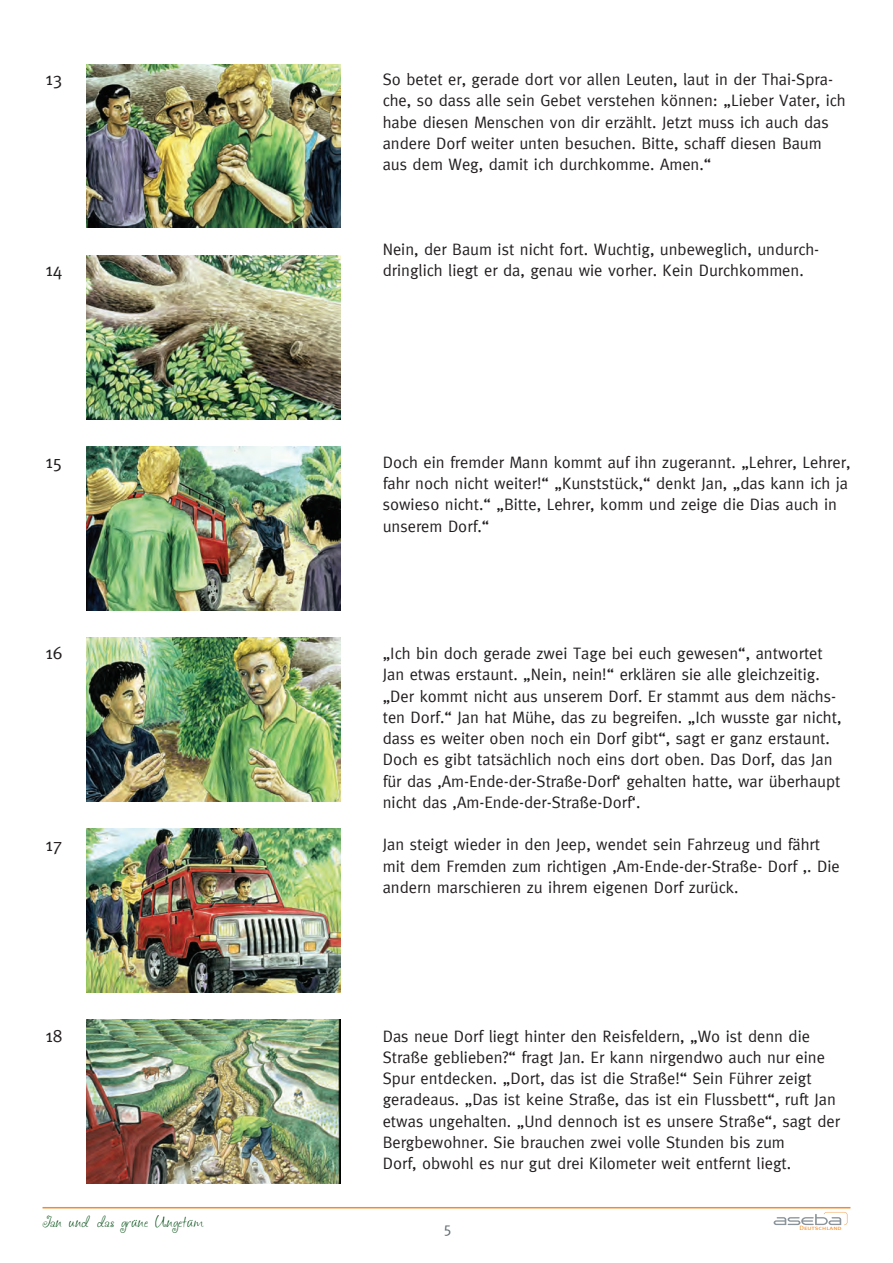
<style>
.page{position:relative;width:893px;height:1263px;background:#fff}
.page>*{position:absolute;margin:0;border:0;box-sizing:border-box;transform-origin:0 0}
.t1{font:18px "Meta";color:#231f20}
.t2{font:16.5px/21.3px "Meta";color:#231f20}
.t3{font:15px "Meta";color:#606a70}
.t4{font:12px "aka Frivolity";color:#004c13}
.t5{font:6.15px "Meta Caps";color:#f68b1f;scale:1.2 1}
</style>
<div class="page">
<svg style="left:774px;top:1212px;width:73px;height:13px"></svg>
<hr style="left:43px;top:1207px;width:807px;height:1px;background:#f68b1f">
<img style="left:87px;top:64px;width:253px;height:164px">
<img style="left:87px;top:256px;width:253px;height:163px">
<img style="left:87px;top:447px;width:253px;height:163px">
<img style="left:87px;top:638px;width:253px;height:163px">
<img style="left:87px;top:829px;width:253px;height:163px">
<img style="left:87px;top:1020px;width:253px;height:163px">
<p class="t1" style="left:45px;top:68px;width:18px">13</p>
<p class="t1" style="left:45px;top:260px;width:18px">14</p>
<p class="t1" style="left:45px;top:451px;width:18px">15</p>
<p class="t1" style="left:45px;top:642px;width:18px">16</p>
<p class="t1" style="left:45px;top:834px;width:18px">17</p>
<p class="t1" style="left:45px;top:1025px;width:18px">18</p>
<p class="t2" style="left:383px;top:68px;width:465px">So betet er, gerade dort vor allen Leuten, laut in der Thai-Spra&shy;che, so dass alle sein Gebet verstehen können: „Lieber Vater, ich habe diesen Menschen von dir erzählt. Jetzt muss ich auch das andere Dorf weiter unten besuchen. Bitte, schaff diesen Baum aus dem Weg, damit ich durchkomme. Amen.“</p>
<p class="t2" style="left:383px;top:239px;width:438px">Nein, der Baum ist nicht fort. Wuchtig, unbeweglich, undurch&shy;dringlich liegt er da, genau wie vorher. Kein Durchkommen.</p>
<p class="t2" style="left:383px;top:451px;width:469px">Doch ein fremder Mann kommt auf ihn zugerannt. „Lehrer, Lehrer, fahr noch nicht weiter!“ „Kunststück,“ denkt Jan, „das kann ich ja sowieso nicht.“ „Bitte, Lehrer, komm und zeige die Dias auch in unserem Dorf.“</p>
<p class="t2" style="left:383px;top:642px;width:460px">„Ich bin doch gerade zwei Tage bei euch gewesen“, antwortet Jan etwas erstaunt. „Nein, nein!“ erklären sie alle gleichzeitig. „Der kommt nicht aus unserem Dorf. Er stammt aus dem nächs&shy;ten Dorf.“ Jan hat Mühe, das zu begreifen. „Ich wusste gar nicht, dass es weiter oben noch ein Dorf gibt“, sagt er ganz erstaunt.<br>Doch es gibt tatsächlich noch eins dort oben. Das Dorf, das Jan für das ‚Am-Ende-der-Straße-Dorf‘ gehalten hatte, war überhaupt nicht das ‚Am-Ende-der-Straße-Dorf‘.</p>
<p class="t2" style="left:383px;top:834px;width:459px">Jan steigt wieder in den Jeep, wendet sein Fahrzeug und fährt mit dem Fremden zum richtigen ‚Am-Ende-der-Straße- Dorf ‚. Die andern marschieren zu ihrem eigenen Dorf zurück.</p>
<p class="t2" style="left:383px;top:1025px;width:459px">Das neue Dorf liegt hinter den Reisfeldern, „Wo ist denn die Straße geblieben?“ fragt Jan. Er kann nirgendwo auch nur eine Spur entdecken. „Dort, das ist die Straße!“ Sein Führer zeigt geradeaus. „Das ist keine Straße, das ist ein Flussbett“, ruft Jan etwas ungehalten. „Und dennoch ist es unsere Straße“, sagt der Bergbewohner. Sie brauchen zwei volle Stunden bis zum<br>Dorf, obwohl es nur gut drei Kilometer weit entfernt liegt.</p>
<p class="t4" style="left:43px;top:1216px;width:162px">Jan und das grüne Ungetüm</p>
<p class="t3" style="left:444px;top:1219px;width:10px">5</p>
<p class="t5" style="left:799px;top:1225px;width:37px">Deutschland</p>
</div>
